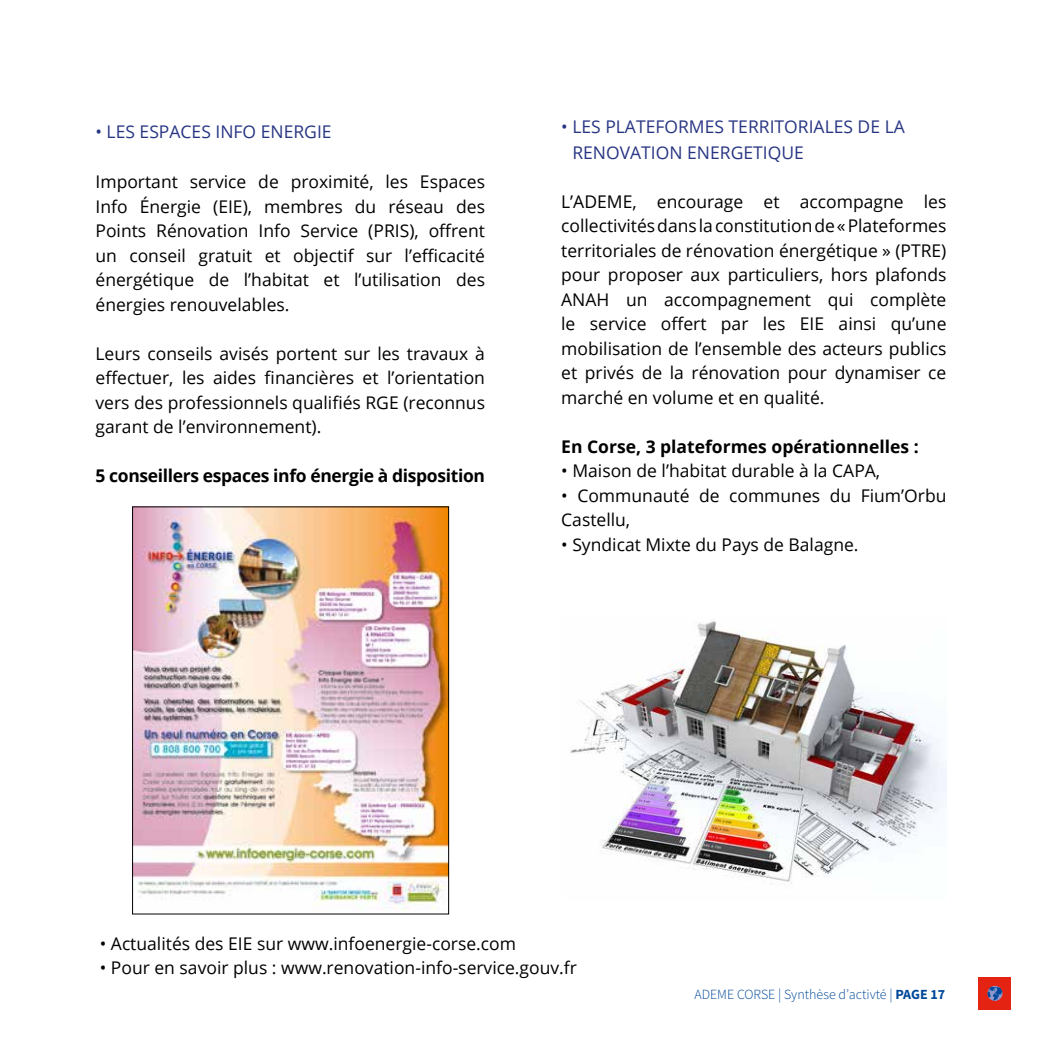
<style>
.page{position:relative;width:1042px;height:1042px;background:#fff}
.page>*{position:absolute;margin:0;border:0;box-sizing:border-box;transform-origin:0 0}
.t1{font:17.5px/24.5px "Open Sans";color:#000;text-align:justify}
.t2{font:17.5px/25.2px "Open Sans";color:#283583}
.t3{font:700 17.5px "Open Sans";letter-spacing:-.02em;color:#000}
.t4{font:700 17.5px "Open Sans";color:#000}
.t5{font:300 14px "Source Sans Pro";color:#00489a}
.s1{font-weight:700}
</style>
<div class="page">
<div style="left:979px;top:977px;width:32px;height:33px;background:#e42313"></div>
<svg style="left:987px;top:986px;width:15px;height:15px"></svg>
<img style="left:134px;top:509px;width:313px;height:402px">
<div style="left:132px;top:507px;width:317px;height:407px;border:1px solid #000"></div>
<img style="left:570px;top:621px;width:376px;height:263px">
<p class="t2" style="left:95px;top:119px;width:238px">• LES ESPACES INFO ENERGIE</p>
<p class="t1" style="left:95px;top:169px;width:391px">Important service de proximité, les Espaces Info Énergie (EIE), membres du réseau des Points Rénovation Info Service (PRIS), offrent un conseil gratuit et objectif sur l’efficacité énergétique de l’habitat et l’utilisation des énergies renouvelables.</p>
<p class="t1" style="left:95px;top:341px;width:391px">Leurs conseils avisés portent sur les travaux à effectuer, les aides financières et l’orientation vers des professionnels qualifiés RGE (reconnus garant de l’environnement).</p>
<p class="t3" style="left:95px;top:463px;width:391px">5 conseillers espaces info énergie à disposition</p>
<p class="t2" style="left:572px;top:114px;width:334px;text-indent:-11px">• LES PLATEFORMES TERRITORIALES DE LA<br>RENOVATION ENERGETIQUE</p>
<p class="t1" style="left:561px;top:189px;width:387px">L’ADEME, encourage et accompagne les collectivités dans la constitution de « Plateformes territoriales de rénovation énergétique » (PTRE) pour proposer aux particuliers, hors plafonds ANAH un accompagnement qui complète le service offert par les EIE ainsi qu’une mobilisation de l’ensemble des acteurs publics et privés de la rénovation pour dynamiser ce marché en volume et en qualité.</p>
<p class="t4" style="left:561px;top:434px;width:359px">En Corse, 3 plateformes opérationnelles :</p>
<p class="t1" style="left:561px;top:458px;width:320px">• Maison de l’habitat durable à la CAPA,</p>
<p class="t1" style="left:561px;top:483px;width:387px">• Communauté de communes du Fium’Orbu<br>Castellu,</p>
<p class="t1" style="left:561px;top:532px;width:299px">• Syndicat Mixte du Pays de Balagne.</p>
<p class="t1" style="left:100px;top:930px;width:418px">• Actualités des EIE sur www.infoenergie-corse.com</p>
<p class="t1" style="left:100px;top:955px;width:479px">• Pour en savoir plus : www.renovation-info-service.gouv.fr</p>
<p class="t5" style="left:694px;top:985px;width:252px">ADEME CORSE | Synthèse d’activté | <span class="s1">PAGE 17</span></p>
</div>
